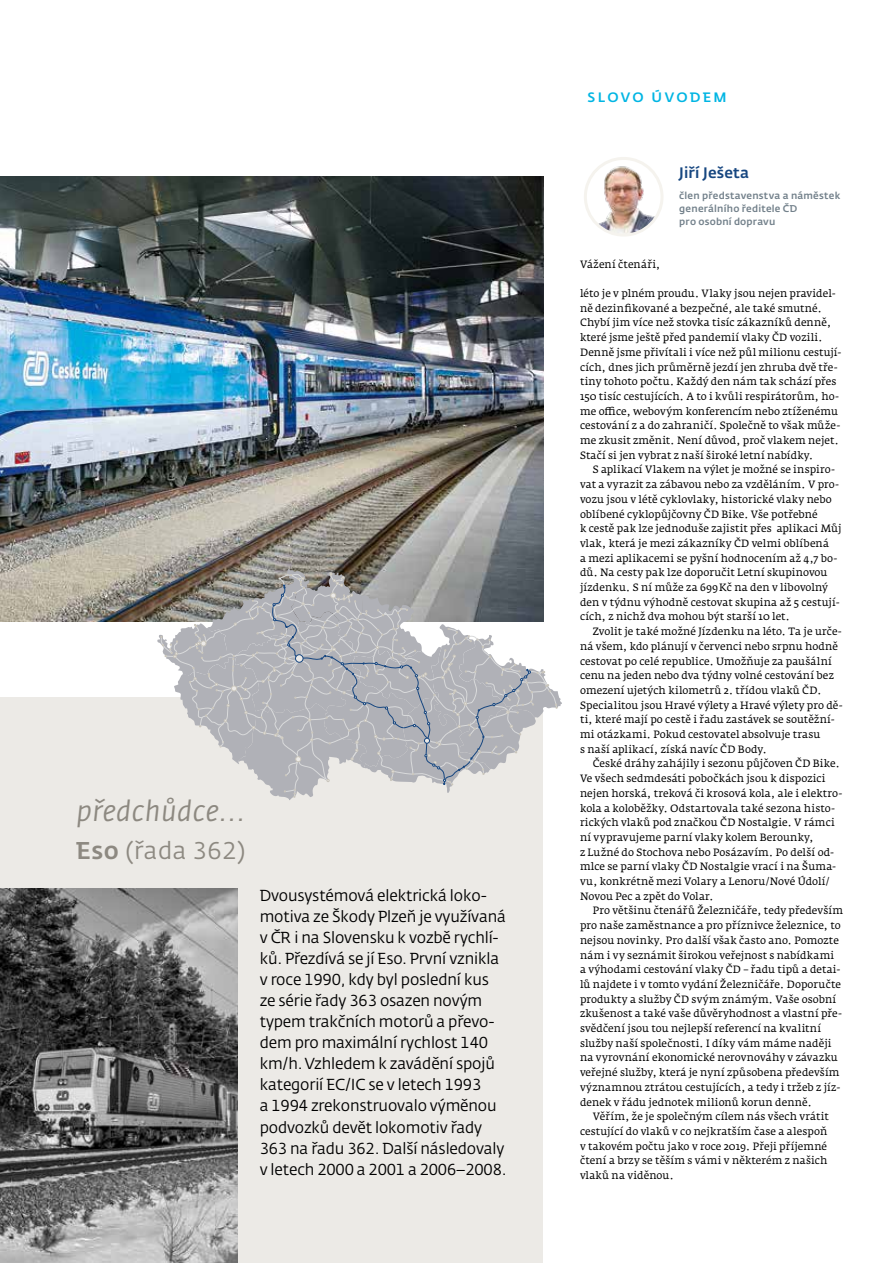
<style>
.page{position:relative;width:893px;height:1263px;background:#fff}
.page>*{position:absolute;margin:0;border:0;box-sizing:border-box;transform-origin:0 0}
.t1{font:italic 28.5px "CD Fedra";letter-spacing:.02em;color:#8d8981}
.t2{font:24px "CD Fedra";letter-spacing:.02em;color:#8d8981}
.t3{font:15.75px/21px "CD Fedra";letter-spacing:-.01em;color:#000}
.t4{font:500 15px "CD Fedra";letter-spacing:.01em;color:#164680}
.t5{font:500 13.5px "CD Fedra";letter-spacing:.175em;color:#00b5e3}
.t6{font:10.5px/14.7px "Fedra Serif A Pro";letter-spacing:.01em;color:#000}
.t7{font:500 9.75px/12.8px "CD Fedra";letter-spacing:.025em;color:#73818b}
.s1{font-weight:500}
</style>
<div class="page">
<div style="left:0;top:697px;width:542px;height:566px;background:#eceae6"></div>
<img style="left:0;top:889px;width:237px;height:374px">
<img style="left:0;top:176px;width:544px;height:445px">
<img style="left:590px;top:161px;width:70px;height:72px">
<div style="left:584px;top:157px;width:79px;height:80px;border:3px solid #f5f3ee;border-radius:50%"></div>
<svg style="left:157px;top:569px;width:405px;height:231px"></svg>
<h1 class="t1" style="left:77px;top:794px;width:171px">předchůdce...</h1>
<h2 class="t2" style="left:77px;top:836px;width:170px"><span class="s1">Eso</span> (řada 362)</h2>
<p class="t3" style="left:260px;top:885px;width:248px">Dvousystémová elektrická loko&shy;motiva ze Škody Plzeň je využívaná v ČR i na Slovensku k vozbě rychlí&shy;ků. Přezdívá se jí Eso. První vznikla v roce 1990, kdy byl poslední kus ze série řady 363 osazen novým typem trakčních motorů a převo&shy;dem pro maximální rychlost 140 km/h. Vzhledem k zavádění spojů kategorií EC/IC se v letech 1993<br>a 1994 zrekonstruovalo výměnou podvozků devět lokomotiv řady<br>363 na řadu 362. Další následovaly v letech 2000 a 2001 a 2006–2008.</p>
<p class="t5" style="left:587px;top:89px;width:141px">SLOVO ÚVODEM</p>
<h3 class="t4" style="left:679px;top:164px;width:71px">Jiří Ješeta</h3>
<p class="t7" style="left:679px;top:190px;width:163px">člen představenstva a náměstek generálního ředitele ČD<br>pro osobní dopravu</p>
<p class="t6" style="left:580px;top:257px;width:82px">Vážení čtenáři,</p>
<p class="t6" style="left:580px;top:286px;width:263px">léto je v plném proudu. Vlaky jsou nejen pravidel&shy;ně dezinfikované a bezpečné, ale také smutné.<br>Chybí jim více než stovka tisíc zákazníků denně, které jsme ještě před pandemií vlaky ČD vozili.<br>Denně jsme přivítali i více než půl milionu cestují&shy;cích, dnes jich průměrně jezdí jen zhruba dvě tře&shy;tiny tohoto počtu. Každý den nám tak schází přes 150 tisíc cestujících. A to i kvůli respirátorům, ho&shy;me office, webovým konferencím nebo ztíženému cestování z a do zahraničí. Společně to však může&shy;me zkusit změnit. Není důvod, proč vlakem nejet.<br>Stačí si jen vybrat z naší široké letní nabídky.</p>
<p class="t6" style="left:580px;top:462px;width:263px;text-indent:13px">S aplikací Vlakem na výlet je možné se inspiro&shy;vat a vyrazit za zábavou nebo za vzděláním. V pro&shy;vozu jsou v létě cyklovlaky, historické vlaky nebo oblíbené cyklopůjčovny ČD Bike. Vše potřebné<br>k cestě pak lze jednoduše zajistit přes aplikaci Můj vlak, která je mezi zákazníky ČD velmi oblíbená<br>a mezi aplikacemi se pyšní hodnocením až 4,7 bo&shy;dů. Na cesty pak lze doporučit Letní skupinovou jízdenku. S ní může za 699Kč na den v libovolný den v týdnu výhodně cestovat skupina až 5 cestují&shy;cích, z nichž dva mohou být starší 10 let.</p>
<p class="t6" style="left:580px;top:624px;width:264px;text-indent:13px">Zvolit je také možné Jízdenku na léto. Ta je urče&shy;ná všem, kdo plánují v červenci nebo srpnu hodně cestovat po celé republice. Umožňuje za paušální cenu na jeden nebo dva týdny volné cestování bez omezení ujetých kilometrů 2. třídou vlaků ČD.<br>Specialitou jsou Hravé výlety a Hravé výlety pro dě&shy;ti, které mají po cestě i řadu zastávek se soutěžní&shy;mi otázkami. Pokud cestovatel absolvuje trasu<br>s naší aplikací, získá navíc ČD Body.</p>
<p class="t6" style="left:580px;top:756px;width:264px;text-indent:13px">České dráhy zahájily i sezonu půjčoven ČD Bike.<br>Ve všech sedmdesáti pobočkách jsou k dispozici nejen horská, treková či krosová kola, ale i elektro&shy;kola a koloběžky. Odstartovala také sezona histo&shy;rických vlaků pod značkou ČD Nostalgie. V rámci ní vypravujeme parní vlaky kolem Berounky,<br>z Lužné do Stochova nebo Posázavím. Po delší od&shy;mlce se parní vlaky ČD Nostalgie vrací i na Šuma&shy;vu, konkrétně mezi Volary a Lenoru/Nové Údolí/ Novou Pec a zpět do Volar.</p>
<p class="t6" style="left:580px;top:903px;width:265px;text-indent:13px">Pro většinu čtenářů Železničáře, tedy především pro naše zaměstnance a pro příznivce železnice, to nejsou novinky. Pro další však často ano. Pomozte nám i vy seznámit širokou veřejnost s nabídkami<br>a výhodami cestování vlaky ČD – řadu tipů a detai&shy;lů najdete i v tomto vydání Železničáře. Doporučte produkty a služby ČD svým známým. Vaše osobní zkušenost a také vaše důvěryhodnost a vlastní pře&shy;svědčení jsou tou nejlepší referencí na kvalitní služby naší společnosti. I díky vám máme naději na vyrovnání ekonomické nerovnováhy v závazku veřejné služby, která je nyní způsobena především významnou ztrátou cestujících, a tedy i tržeb z jíz&shy;denek v řádu jednotek milionů korun denně.</p>
<p class="t6" style="left:580px;top:1109px;width:250px;text-indent:13px">Věřím, že je společným cílem nás všech vrátit cestující do vlaků v co nejkratším čase a alespoň v takovém počtu jako v roce 2019. Přeji příjemné čtení a brzy se těším s vámi v některém z našich vlaků na viděnou.</p>
</div>
